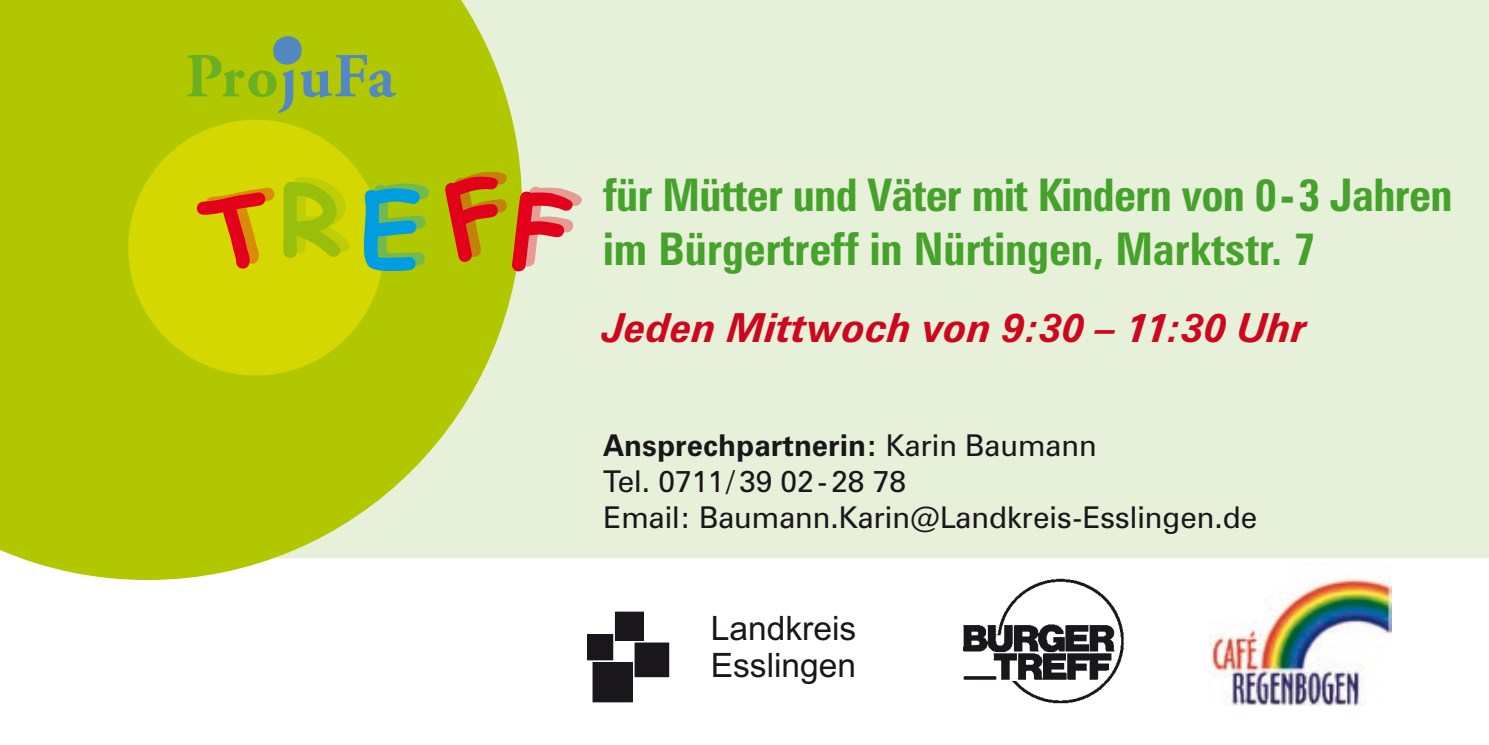
<style>
.page{position:relative;width:1489px;height:745px;background:#fff}
.page>*{position:absolute;margin:0;border:0;box-sizing:border-box;transform-origin:0 0}
.t1{font:700 condensed 45px/54px "Zurich BT";letter-spacing:-.015em;color:#45a22b}
.t2{font:italic 700 40px "Zurich BT";color:#cd071e}
.t3{font:33.5px/36.5px "Arial";color:#1a171c}
.t4{font:30px/36px "Zurich BT";color:#1a171c}
.s1{font-weight:700}
</style>
<div class="page">
<div style="left:522px;top:0;width:966px;height:557px;background:#e7f0d8"></div>
<img style="left:963px;top:578px;width:162px;height:126px">
<img style="left:1209px;top:577px;width:182px;height:127px">
<svg style="left:0;top:0;width:522px;height:579px;background:#bacf24"></svg>
<svg style="left:128px;top:120px;width:255px;height:255px;background:#cbd300"></svg>
<svg style="left:197px;top:187px;width:77px;height:81px;background:#d89308"></svg>
<svg style="left:283px;top:177px;width:66px;height:81px;background:#b2c906"></svg>
<svg style="left:364px;top:183px;width:65px;height:88px;background:#56b272"></svg>
<svg style="left:445px;top:172px;width:137px;height:99px;background:#d28f49"></svg>
<div style="left:273px;top:36px;width:29px;height:29px;background:#5488c2;border-radius:50%"></div>
<svg style="left:187px;top:55px;width:106px;height:58px;background:#9abd16"></svg>
<svg style="left:300px;top:55px;width:96px;height:43px;background:#90b143"></svg>
<div style="left:593px;top:662px;width:39px;height:39px;background:#1a171c"></div>
<div style="left:592px;top:661px;width:40px;height:40px;border:1px solid #1a171c"></div>
<div style="left:635px;top:642px;width:33px;height:34px;background:#1a171c"></div>
<div style="left:634px;top:642px;width:35px;height:34px;border:1px solid #1a171c"></div>
<div style="left:615px;top:611px;width:28px;height:28px;background:#1a171c"></div>
<div style="left:615px;top:611px;width:29px;height:29px;border:1px solid #1a171c"></div>
<div style="left:587px;top:634px;width:25px;height:25px;background:#1a171c"></div>
<div style="left:587px;top:633px;width:26px;height:26px;border:1px solid #1a171c"></div>
<h1 class="t1" style="left:603px;top:168px;width:850px">für Mütter und Väter mit Kindern von 0-3 Jahren im Bürgertreff in Nürtingen, Marktstr. 7</h1>
<h2 class="t2" style="left:603px;top:303px;width:705px">Jeden Mittwoch von 9:30 – 11:30 Uhr</h2>
<p class="t4" style="left:603px;top:427px;width:655px"><span class="s1">Ansprechpartnerin:</span> Karin Baumann<br>Tel. 0711/39 02-28 78<br>Email: Baumann.Karin@Landkreis-Esslingen.de</p>
<p class="t3" style="left:710px;top:613px;width:147px">Landkreis<br>Esslingen</p>
</div>
